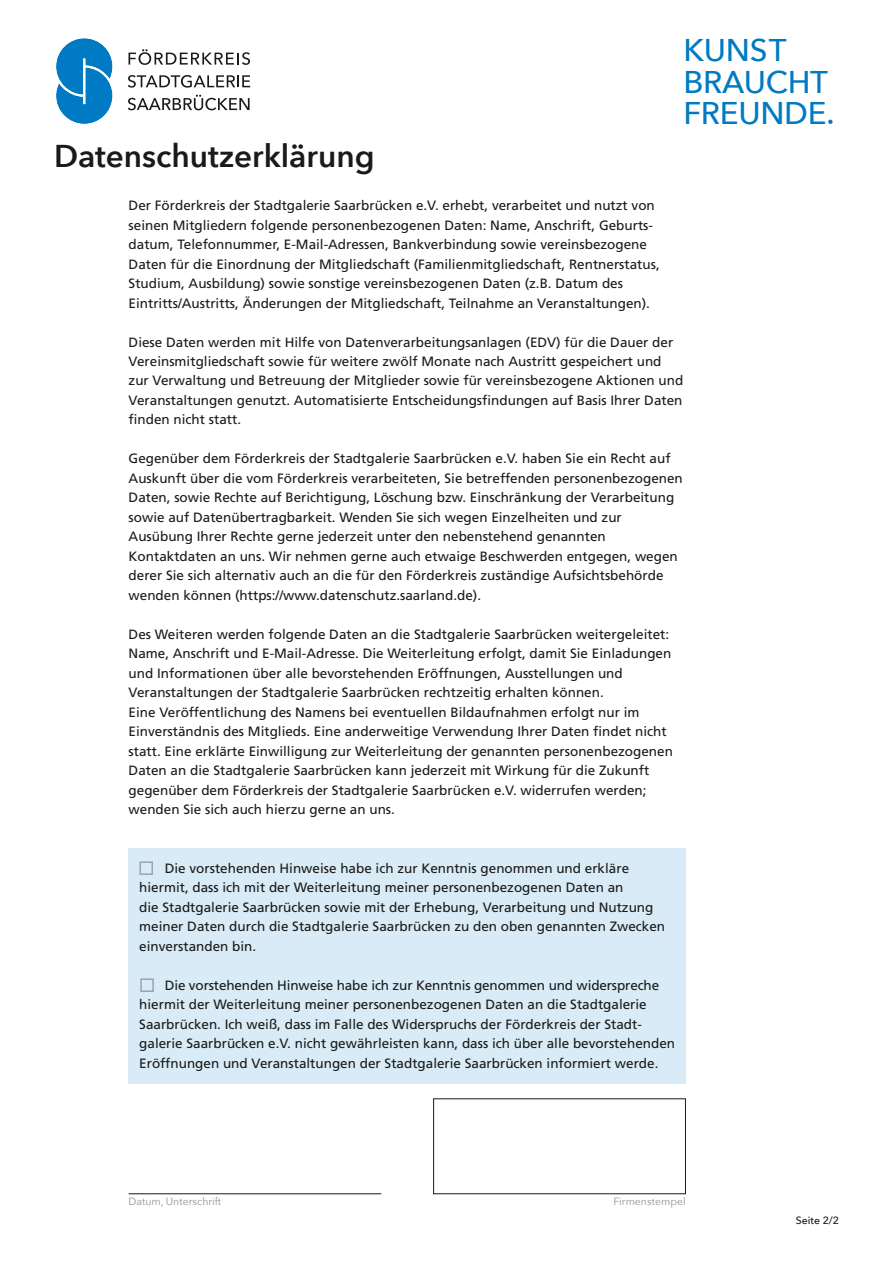
<style>
.page{position:relative;width:893px;height:1263px;background:#fff}
.page>*{position:absolute;margin:0;border:0;box-sizing:border-box;transform-origin:0 0}
.t1{font:600 31.5px "Avenir Next";color:#1a1a18}
.t2{font:500 31.35px/31.3px "Avenir Next";letter-spacing:-.01em;color:#007ac3}
.t3{font:13.5px/19.5px "Frutiger LT Std";color:#1a1a18}
.t4{font:10.5px "Avenir Next";color:#919292}
.t5{font:500 10.5px "Avenir Next";color:#1a1a18}
</style>
<div class="page">
<div style="left:129px;top:848px;width:557px;height:235px;background:#d9ebf6"></div>
<svg style="left:56px;top:38px;width:57px;height:86px"></svg>
<svg style="left:129px;top:49px;width:121px;height:16px"></svg>
<svg style="left:128px;top:75px;width:122px;height:13px"></svg>
<svg style="left:128px;top:95px;width:122px;height:15px"></svg>
<hr style="left:129px;top:1193px;width:252px;height:1px;background:#1a1a18">
<div style="left:139px;top:861px;width:14px;height:14px;border:2px solid #919292"></div>
<div style="left:140px;top:978px;width:14px;height:14px;border:2px solid #919292"></div>
<h1 class="t1" style="left:54px;top:129px;width:322px">Datenschutzerklärung</h1>
<h2 class="t2" style="left:683px;top:34px;width:153px">KUNST<br>BRAUCHT<br>FREUNDE.</h2>
<p class="t3" style="left:129px;top:196px;width:533px">Der Förderkreis der Stadtgalerie Saarbrücken e.V. erhebt, verarbeitet und nutzt von seinen Mitgliedern folgende personenbezogenen Daten: Name, Anschrift, Geburts&shy;datum, Telefonnummer, E-Mail-Adressen, Bankverbindung sowie vereinsbezogene Daten für die Einordnung der Mitgliedschaft (Familienmitgliedschaft, Rentnerstatus, Studium, Ausbildung) sowie sonstige vereinsbezogenen Daten (z.B. Datum des Eintritts/Austritts, Änderungen der Mitgliedschaft, Teilnahme an Veranstaltungen).</p>
<p class="t3" style="left:129px;top:332px;width:556px">Diese Daten werden mit Hilfe von Datenverarbeitungsanlagen (EDV) für die Dauer der Vereinsmitgliedschaft sowie für weitere zwölf Monate nach Austritt gespeichert und zur Verwaltung und Betreuung der Mitglieder sowie für vereinsbezogene Aktionen und Veranstaltungen genutzt. Automatisierte Entscheidungsfindungen auf Basis Ihrer Daten finden nicht statt.</p>
<p class="t3" style="left:129px;top:449px;width:556px">Gegenüber dem Förderkreis der Stadtgalerie Saarbrücken e.V. haben Sie ein Recht auf Auskunft über die vom Förderkreis verarbeiteten, Sie betreffenden personenbezogenen Daten, sowie Rechte auf Berichtigung, Löschung bzw. Einschränkung der Verarbeitung sowie auf Datenübertragbarkeit. Wenden Sie sich wegen Einzelheiten und zur Ausübung Ihrer Rechte gerne jederzeit unter den nebenstehend genannten Kontaktdaten an uns. Wir nehmen gerne auch etwaige Beschwerden entgegen, wegen derer Sie sich alternativ auch an die für den Förderkreis zuständige Aufsichtsbehörde wenden können (https://www.datenschutz.saarland.de).</p>
<p class="t3" style="left:129px;top:625px;width:546px">Des Weiteren werden folgende Daten an die Stadtgalerie Saarbrücken weitergeleitet:<br>Name, Anschrift und E-Mail-Adresse. Die Weiterleitung erfolgt, damit Sie Einladungen und Informationen über alle bevorstehenden Eröffnungen, Ausstellungen und Veranstaltungen der Stadtgalerie Saarbrücken rechtzeitig erhalten können.<br>Eine Veröffentlichung des Namens bei eventuellen Bildaufnahmen erfolgt nur im Einverständnis des Mitglieds. Eine anderweitige Verwendung Ihrer Daten findet nicht statt. Eine erklärte Einwilligung zur Weiterleitung der genannten personenbezogenen Daten an die Stadtgalerie Saarbrücken kann jederzeit mit Wirkung für die Zukunft gegenüber dem Förderkreis der Stadtgalerie Saarbrücken e.V. widerrufen werden; wenden Sie sich auch hierzu gerne an uns.</p>
<p class="t3" style="left:139px;top:858px;width:527px;text-indent:26px">Die vorstehenden Hinweise habe ich zur Kenntnis genommen und erkläre hiermit, dass ich mit der Weiterleitung meiner personenbezogenen Daten an<br>die Stadtgalerie Saarbrücken sowie mit der Erhebung, Verarbeitung und Nutzung meiner Daten durch die Stadtgalerie Saarbrücken zu den oben genannten Zwecken einverstanden bin.</p>
<p class="t3" style="left:139px;top:975px;width:537px;text-indent:26px">Die vorstehenden Hinweise habe ich zur Kenntnis genommen und widerspreche hiermit der Weiterleitung meiner personenbezogenen Daten an die Stadtgalerie Saarbrücken. Ich weiß, dass im Falle des Widerspruchs der Förderkreis der Stadt&shy;galerie Saarbrücken e.V. nicht gewährleisten kann, dass ich über alle bevorstehenden Eröffnungen und Veranstaltungen der Stadtgalerie Saarbrücken informiert werde.</p>
<p class="t4" style="left:129px;top:1192px;width:94px">Datum, Unterschrift</p>
<p class="t4" style="left:614px;top:1192px;width:74px">Firmenstempel</p>
<p class="t5" style="left:796px;top:1211px;width:45px">Seite 2/2</p>
</div>
